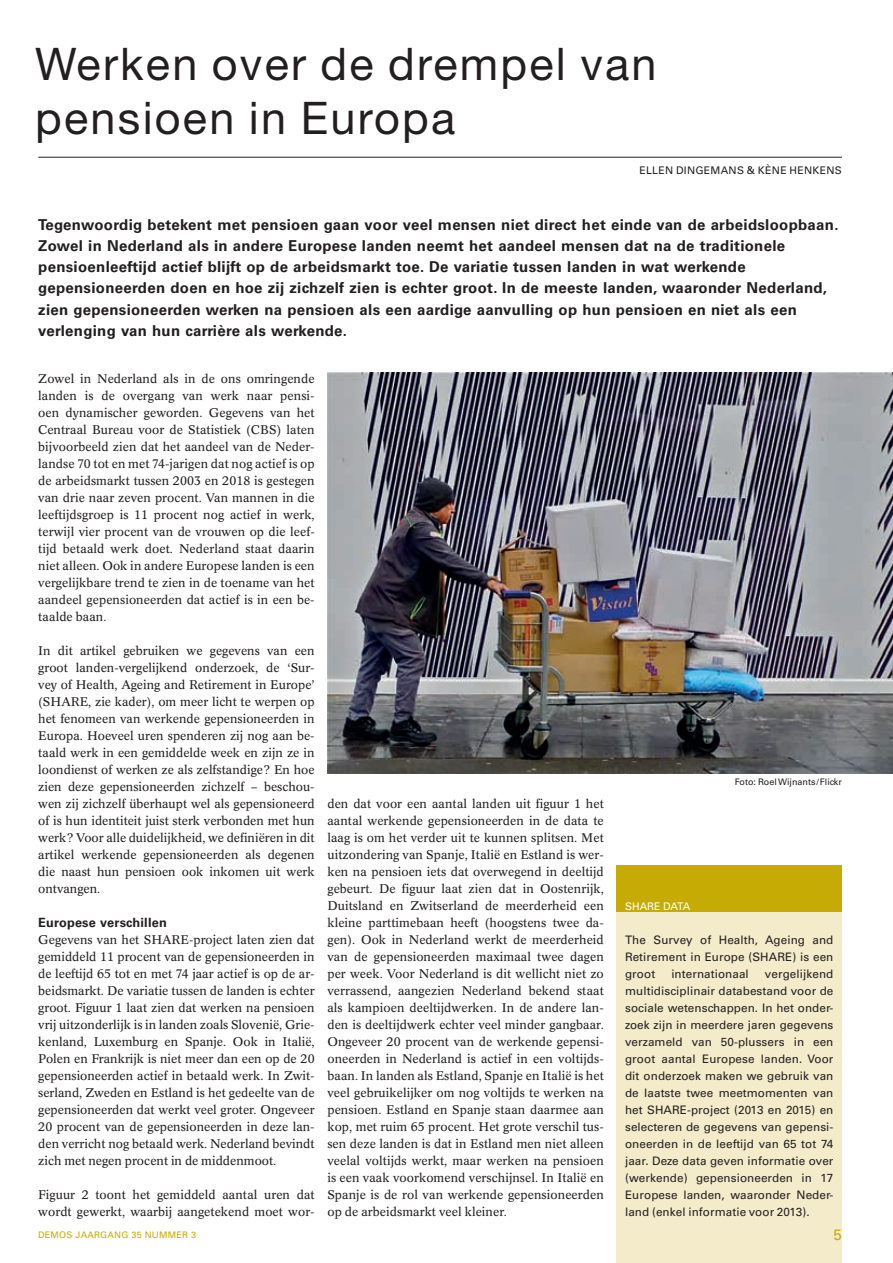
<style>
.page{position:relative;width:893px;height:1263px;background:#fff}
.page>*{position:absolute;margin:0;border:0;box-sizing:border-box;transform-origin:0 0}
.t1{font:45px/54px "Helvetica Neue";letter-spacing:.05em;color:#231f20}
.t2{font:700 15px/21.3px "Univers";letter-spacing:.02em;color:#231f20}
.t3{font:15px "Univers";color:#c5ab03}
.t4{font:700 12.75px "Univers";letter-spacing:.015em;color:#231f20}
.t5{font:12.3px/17px "Concorde BE";letter-spacing:.005em;color:#231f20;text-align:justify}
.t6{font:11.7px/17px "Univers";letter-spacing:.005em;color:#231f20;text-align:justify}
.t7{font:10.5px "Univers";letter-spacing:.025em;color:#231f20}
.t8{font:10.5px "Univers";color:#fff}
.t9{font:9px "Univers";color:#231f20}
.t10{font:9px "Univers";letter-spacing:.02em;color:#c5ab03}
</style>
<div class="page">
<div style="left:617px;top:893px;width:225px;height:370px;background:#f3ebca"></div>
<div style="left:617px;top:865px;width:225px;height:47px;background:#c5ab03"></div>
<hr style="left:38px;top:157px;width:804px;height:1px;background:#231f20">
<img style="left:327px;top:372px;width:566px;height:402px">
<h1 class="t1" style="left:35px;top:36px;width:623px">Werken over de drempel van pensioen in Europa</h1>
<p class="t7" style="left:639px;top:164px;width:204px">ELLEN DINGEMANS &amp; KÈNE HENKENS</p>
<p class="t2" style="left:38px;top:214px;width:802px">Tegenwoordig betekent met pensioen gaan voor veel mensen niet direct het einde van de arbeidsloopbaan.<br>Zowel in Nederland als in andere Europese landen neemt het aandeel mensen dat na de traditionele pensioenleeftijd actief blijft op de arbeidsmarkt toe. De variatie tussen landen in wat werkende gepensioneerden doen en hoe zij zichzelf zien is echter groot. In de meeste landen, waaronder Nederland, zien gepensioneerden werken na pensioen als een aardige aanvulling op hun pensioen en niet als een verlenging van hun carrière als werkende.</p>
<p class="t5" style="left:38px;top:370px;width:278px">Zowel in Nederland als in de ons omringende landen is de overgang van werk naar pensi&shy;oen dynamischer geworden. Gegevens van het Centraal Bureau voor de Statistiek (CBS) laten bijvoorbeeld zien dat het aandeel van de Neder&shy;landse 70 tot en met 74-jarigen dat nog actief is op de arbeidsmarkt tussen 2003 en 2018 is gestegen van drie naar zeven procent. Van mannen in die leeftijdsgroep is 11 procent nog actief in werk, terwijl vier procent van de vrouwen op die leef&shy;tijd betaald werk doet. Nederland staat daarin niet alleen. Ook in andere Europese landen is een vergelijkbare trend te zien in de toename van het aandeel gepensioneerden dat actief is in een be&shy;taalde baan.</p>
<p class="t5" style="left:38px;top:642px;width:278px">In dit artikel gebruiken we gegevens van een groot landen-vergelijkend onderzoek, de ‘Sur&shy;vey of Health, Ageing and Retirement in Europe’ (SHARE, zie kader), om meer licht te werpen op het fenomeen van werkende gepensioneerden in Europa. Hoeveel uren spenderen zij nog aan be&shy;taald werk in een gemiddelde week en zijn ze in loondienst of werken ze als zelfstandige? En hoe zien deze gepensioneerden zichzelf – beschou&shy;wen zij zichzelf überhaupt wel als gepensioneerd of is hun identiteit juist sterk verbonden met hun werk? Voor alle duidelijkheid, we definiëren in dit artikel werkende gepensioneerden als degenen die naast hun pensioen ook inkomen uit werk ontvangen.</p>
<p class="t4" style="left:38px;top:915px;width:130px">Europese verschillen</p>
<p class="t5" style="left:38px;top:931px;width:278px">Gegevens van het SHARE-project laten zien dat gemiddeld 11 procent van de gepensioneerden in de leeftijd 65 tot en met 74 jaar actief is op de ar&shy;beidsmarkt. De variatie tussen de landen is echter groot. Figuur 1 laat zien dat werken na pensioen vrij uitzonderlijk is in landen zoals Slovenië, Grie&shy;kenland, Luxemburg en Spanje. Ook in Italië, Polen en Frankrijk is niet meer dan een op de 20 gepensioneerden actief in betaald werk. In Zwit&shy;serland, Zweden en Estland is het gedeelte van de gepensioneerden dat werkt veel groter. Ongeveer 20 procent van de gepensioneerden in deze lan&shy;den verricht nog betaald werk. Nederland bevindt zich met negen procent in de middenmoot.</p>
<p class="t5" style="left:38px;top:1186px;width:278px">Figuur 2 toont het gemiddeld aantal uren dat wordt gewerkt, waarbij aangetekend moet wor-</p>
<p class="t10" style="left:38px;top:1229px;width:160px">DEMOS JAARGANG 35 NUMMER 3</p>
<p class="t5" style="left:327px;top:795px;width:278px">den dat voor een aantal landen uit figuur 1 het aantal werkende gepensioneerden in de data te laag is om het verder uit te kunnen splitsen. Met uitzondering van Spanje, Italië en Estland is wer&shy;ken na pensioen iets dat overwegend in deeltijd gebeurt. De figuur laat zien dat in Oostenrijk, Duitsland en Zwitserland de meerderheid een kleine parttimebaan heeft (hoogstens twee da&shy;gen). Ook in Nederland werkt de meerderheid van de gepensioneerden maximaal twee dagen per week. Voor Nederland is dit wellicht niet zo verrassend, aangezien Nederland bekend staat als kampioen deeltijdwerken. In de andere lan&shy;den is deeltijdwerk echter veel minder gangbaar.<br>Ongeveer 20 procent van de werkende gepensi&shy;oneerden in Nederland is actief in een voltijds&shy;baan. In landen als Estland, Spanje en Italië is het veel gebruikelijker om nog voltijds te werken na pensioen. Estland en Spanje staan daarmee aan kop, met ruim 65 procent. Het grote verschil tus&shy;sen deze landen is dat in Estland men niet alleen veelal voltijds werkt, maar werken na pensioen is een vaak voorkomend verschijnsel. In Italië en Spanje is de rol van werkende gepensioneerden op de arbeidsmarkt veel kleiner.</p>
<p class="t9" style="left:735px;top:776px;width:109px">Foto: Roel Wijnants/Flickr</p>
<p class="t8" style="left:625px;top:900px;width:67px">SHARE DATA</p>
<p class="t6" style="left:625px;top:931px;width:210px">The Survey of Health, Ageing and Retirement in Europe (SHARE) is een groot</p>
<p class="t6" style="left:625px;top:965px;width:210px;text-indent:140px">vergelijkend multidisciplinair databestand voor de sociale wetenschappen. In het onder&shy;zoek zijn in meerdere jaren gegevens verzameld van 50-plussers in een groot aantal Europese landen. Voor dit onderzoek maken we gebruik van de laatste twee meetmomenten van het SHARE-project (2013 en 2015) en selecteren de gegevens van gepensi&shy;oneerden in de leeftijd van 65 tot 74 jaar. Deze data geven informatie over (werkende) gepensioneerden in 17<br>Europese landen, waaronder Neder&shy;land (enkel informatie voor 2013).</p>
<p class="t6" style="left:671px;top:965px;width:79px">internationaal</p>
<p class="t3" style="left:834px;top:1225px;width:10px">5</p>
</div>
